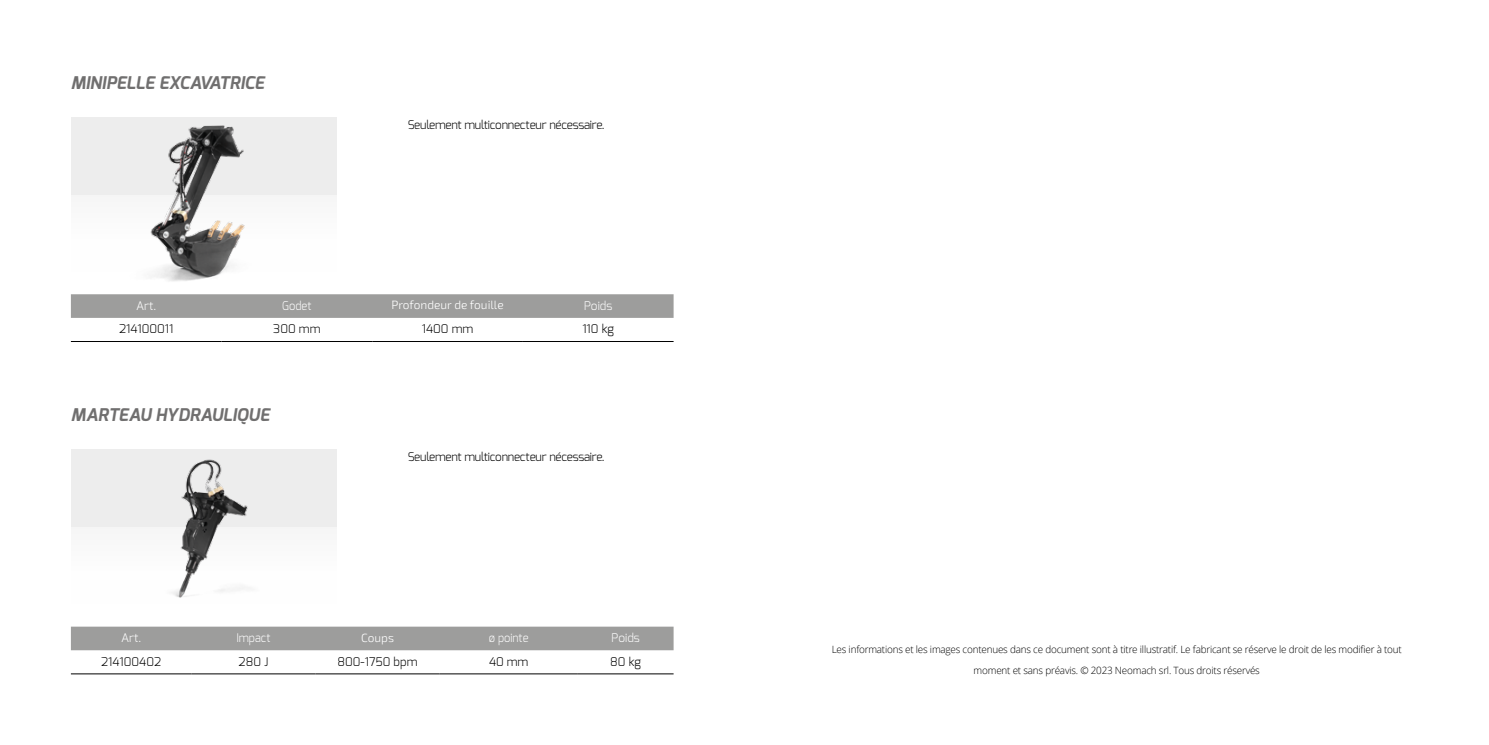
<style>
.page{position:relative;width:1489px;height:745px;background:#fff}
.page>*{position:absolute;margin:0;border:0;box-sizing:border-box;transform-origin:0 0}
.t1{font:italic 700 17.5px "Exo";color:#706f6f}
.t2{font:300 11.88px "Exo";letter-spacing:-.02em;color:#000}
.t3{font:300 11.88px "Exo";color:#000}
.t4{font:300 11.88px "Exo 2";color:#fff}
.t5{font:300 11.88px "Exo";color:#fff}
.t6{font:300 11.88px "Exo";color:#fff;scale:.94 1}
.t7{font:300 10px/21.2px "Open Sans";letter-spacing:-.02em;color:#000;text-align:center}
</style>
<div class="page">
<svg style="left:71px;top:294px;width:602px;height:24px;background:#9e9e9d"></svg>
<hr style="left:71px;top:341px;width:150px;height:1px;background:#000">
<hr style="left:221px;top:341px;width:151px;height:1px;background:#000">
<hr style="left:372px;top:341px;width:151px;height:1px;background:#000">
<hr style="left:523px;top:341px;width:150px;height:1px;background:#000">
<div style="left:71px;top:117px;width:266px;height:77px;background:#ededed"></div>
<img style="left:90px;top:125px;width:215px;height:156px">
<div style="left:71px;top:626px;width:602px;height:23px;background:#9d9d9c"></div>
<hr style="left:71px;top:673px;width:120px;height:1px;background:#000">
<hr style="left:191px;top:673px;width:124px;height:1px;background:#000">
<hr style="left:315px;top:673px;width:124px;height:1px;background:#000">
<hr style="left:439px;top:673px;width:139px;height:1px;background:#000">
<hr style="left:578px;top:673px;width:95px;height:1px;background:#000">
<div style="left:71px;top:449px;width:266px;height:77px;background:#ededed"></div>
<img style="left:76px;top:459px;width:256px;height:139px">
<h1 class="t1" style="left:71px;top:71px;width:195px">MINIPELLE EXCAVATRICE</h1>
<p class="t2" style="left:407px;top:117px;width:198px">Seulement multiconnecteur nécessaire.</p>
<p class="t5" style="left:136px;top:297px;width:22px">Art.</p>
<p class="t6" style="left:282px;top:297px;width:33px">Godet</p>
<p class="t4" style="left:391px;top:297px;width:114px">Profondeur de fouille</p>
<p class="t5" style="left:584px;top:297px;width:30px">Poids</p>
<p class="t3" style="left:119px;top:321px;width:56px">214100011</p>
<p class="t2" style="left:273px;top:321px;width:49px">300 mm</p>
<p class="t2" style="left:422px;top:321px;width:53px">1400 mm</p>
<p class="t2" style="left:582px;top:321px;width:33px">110 kg</p>
<h1 class="t1" style="left:71px;top:403px;width:200px">MARTEAU HYDRAULIQUE</h1>
<p class="t2" style="left:407px;top:449px;width:198px">Seulement multiconnecteur nécessaire.</p>
<p class="t5" style="left:121px;top:629px;width:22px">Art.</p>
<p class="t6" style="left:236px;top:629px;width:38px">Impact</p>
<p class="t4" style="left:361px;top:629px;width:34px">Coups</p>
<p class="t6" style="left:489px;top:629px;width:44px">ø pointe</p>
<p class="t5" style="left:611px;top:629px;width:30px">Poids</p>
<p class="t3" style="left:101px;top:653px;width:61px">214100402</p>
<p class="t2" style="left:238px;top:653px;width:31px">280 J</p>
<p class="t3" style="left:337px;top:653px;width:81px">800-1750 bpm</p>
<p class="t2" style="left:489px;top:653px;width:41px">40 mm</p>
<p class="t2" style="left:610px;top:653px;width:32px">80 kg</p>
<p class="t7" style="left:831px;top:637px;width:571px">Les informations et les images contenues dans ce document sont à titre illustratif. Le fabricant se réserve le droit de les modifier à tout moment et sans préavis. © 2023 Neomach srl. Tous droits réservés</p>
</div>
